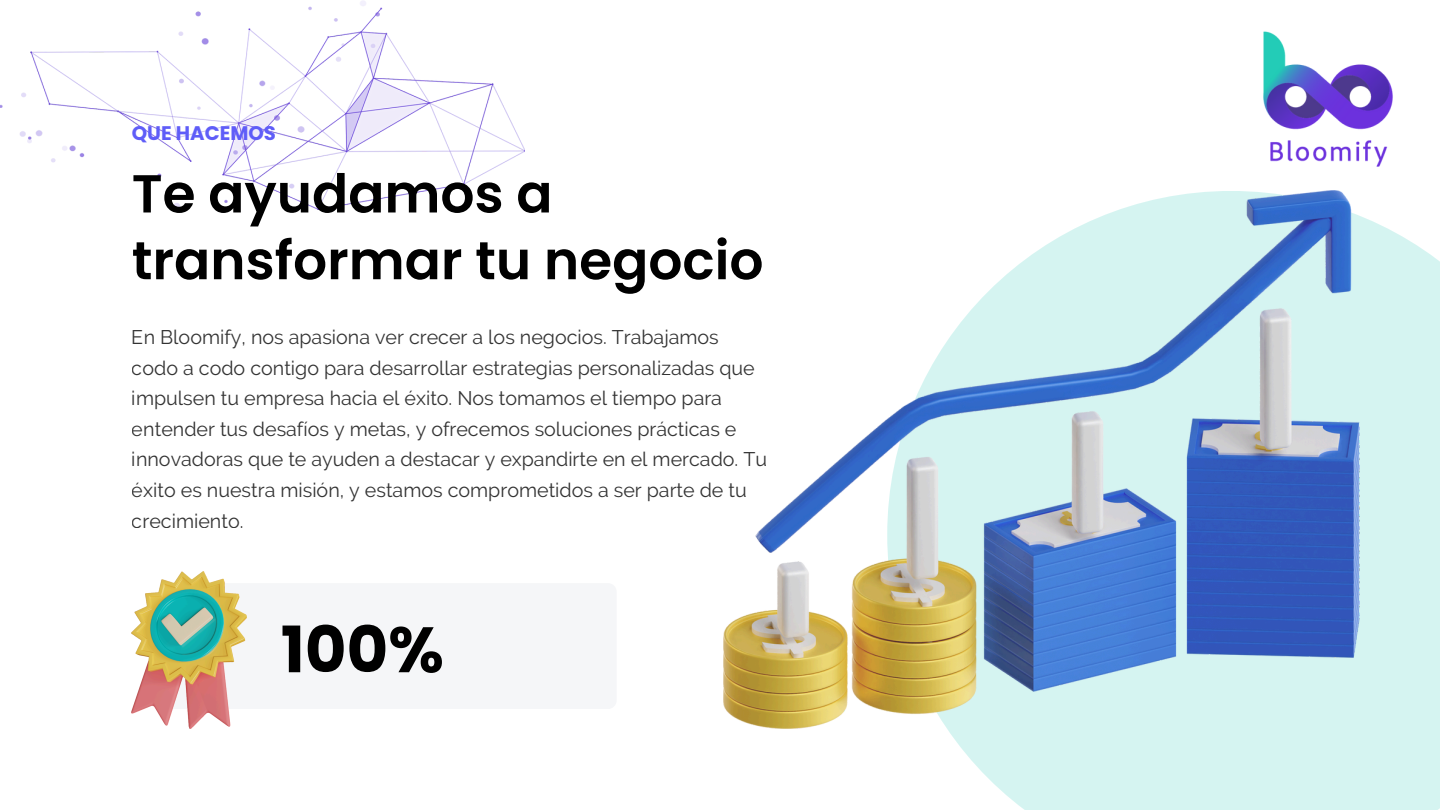
<style>
.page{position:relative;width:1440px;height:810px;background:#fff}
.page>*{position:absolute;margin:0;border:0;box-sizing:border-box;transform-origin:0 0}
.t1{font:700 64px "Poppins";color:#000}
.t2{font:600 53.4px/66.8px "Poppins";color:#000}
.t3{font:19.7px/30.6px "Raleway";color:#000}
.t4{font:700 19.7px "Poppins";color:#5f5df8}
</style>
<div class="page">
<img style="left:0;top:1px;width:525px;height:209px">
<div style="left:947px;top:215px;width:493px;height:595px;background:#d5f4f1"></div>
<img style="left:723px;top:191px;width:636px;height:538px">
<div style="left:164px;top:583px;width:453px;height:126px;background:#f5f6f8;border-radius:9px"></div>
<img style="left:132px;top:571px;width:115px;height:158px">
<img style="left:1263px;top:31px;width:130px;height:160px">
<p class="t4" style="left:132px;top:119px;width:146px">QUE HACEMOS</p>
<h2 class="t2" style="left:132px;top:160px;width:633px">Te ayudamos a transformar tu negocio</h2>
<p class="t3" style="left:132px;top:322px;width:637px">En Bloomify, nos apasiona ver crecer a los negocios. Trabajamos codo a codo contigo para desarrollar estrategias personalizadas que impulsen tu empresa hacia el éxito. Nos tomamos el tiempo para entender tus desafíos y metas, y ofrecemos soluciones prácticas e innovadoras que te ayuden a destacar y expandirte en el mercado. Tu éxito es nuestra misión, y estamos comprometidos a ser parte de tu crecimiento.</p>
<p class="t1" style="left:281px;top:605px;width:165px">100%</p>
</div>
